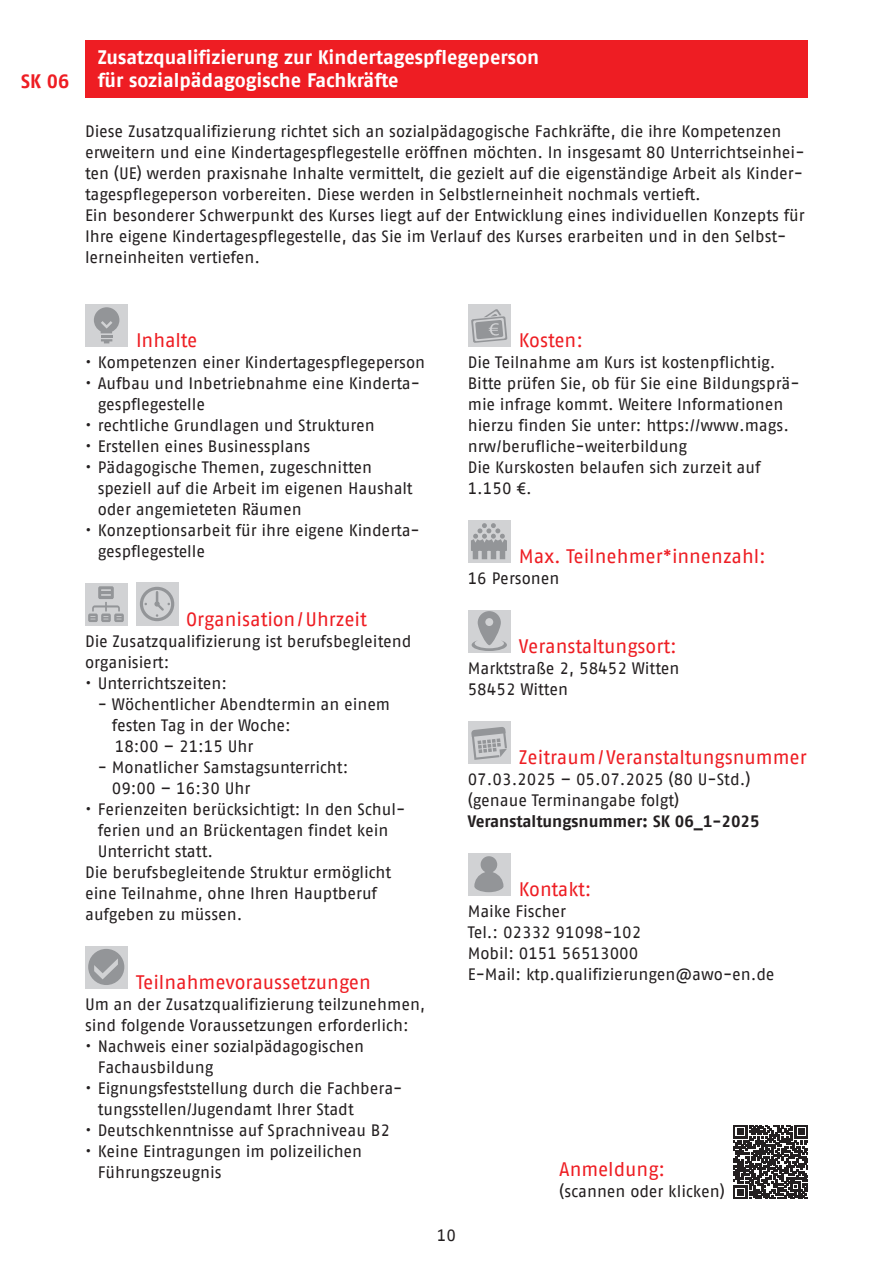
<style>
.page{position:relative;width:893px;height:1263px;background:#fff}
.page>*{position:absolute;margin:0;border:0;box-sizing:border-box;transform-origin:0 0}
.t1{font:19.5px "AWO Fago Office";color:#ee1d23}
.t2{font:700 19.5px/23.4px "AWO Fago Office";color:#fff}
.t3{font:700 19.5px "AWO Fago Office";color:#ee1d23}
.t4{font:16.5px/21px "AWO Fago Office";color:#231f20}
.t5{font:700 16.5px "AWO Fago Office";color:#231f20}
</style>
<div class="page">
<div style="left:85px;top:304px;width:43px;height:43px;background:#d1d2d4"></div>
<svg style="left:94px;top:307px;width:25px;height:36px"></svg>
<div style="left:85px;top:583px;width:43px;height:43px;background:#d1d2d4"></div>
<svg style="left:88px;top:586px;width:36px;height:36px"></svg>
<div style="left:136px;top:583px;width:43px;height:43px;background:#d1d2d4"></div>
<svg style="left:140px;top:587px;width:34px;height:34px"></svg>
<div style="left:85px;top:946px;width:43px;height:43px;background:#d1d2d4"></div>
<svg style="left:88px;top:949px;width:36px;height:36px"></svg>
<div style="left:468px;top:304px;width:42px;height:43px;background:#d1d2d4"></div>
<svg style="left:471px;top:309px;width:36px;height:34px"></svg>
<div style="left:468px;top:520px;width:42px;height:43px;background:#d1d2d4"></div>
<svg style="left:471px;top:523px;width:36px;height:36px"></svg>
<div style="left:468px;top:610px;width:42px;height:43px;background:#d1d2d4"></div>
<svg style="left:472px;top:611px;width:35px;height:40px"></svg>
<div style="left:468px;top:721px;width:42px;height:43px;background:#d1d2d4"></div>
<svg style="left:471px;top:727px;width:36px;height:33px"></svg>
<div style="left:468px;top:853px;width:42px;height:43px;background:#d1d2d4"></div>
<svg style="left:474px;top:856px;width:29px;height:36px"></svg>
<div style="left:85px;top:40px;width:723px;height:57px;background:#ee1d23"></div>
<svg style="left:733px;top:1125px;width:75px;height:74px"></svg>
<p class="t3" style="left:21px;top:70px;width:50px">SK 06</p>
<p class="t2" style="left:98px;top:45px;width:443px">Zusatzqualifizierung zur Kindertagespflegeperson für sozialpädagogische Fachkräfte</p>
<p class="t4" style="left:85px;top:121px;width:721px">Diese Zusatzqualifizierung richtet sich an sozialpädagogische Fachkräfte, die ihre Kompetenzen erweitern und eine Kindertagespflegestelle eröffnen möchten. In insgesamt 80 Unterrichtseinhei&shy;ten (UE) werden praxisnahe Inhalte vermittelt, die gezielt auf die eigenständige Arbeit als Kinder&shy;tagespflegeperson vorbereiten. Diese werden in Selbstlerneinheit nochmals vertieft.<br>Ein besonderer Schwerpunkt des Kurses liegt auf der Entwicklung eines individuellen Konzepts für Ihre eigene Kindertagespflegestelle, das Sie im Verlauf des Kurses erarbeiten und in den Selbst&shy;lerneinheiten vertiefen.</p>
<p class="t1" style="left:136px;top:329px;width:63px">Inhalte</p>
<p class="t4" style="left:85px;top:351px;width:342px">• Kompetenzen einer Kindertagespflegeperson</p>
<p class="t4" style="left:98px;top:372px;width:324px;text-indent:-13px">• Aufbau und Inbetriebnahme eine Kinderta&shy;gespflegestelle</p>
<p class="t4" style="left:85px;top:414px;width:291px">• rechtliche Grundlagen und Strukturen</p>
<p class="t4" style="left:85px;top:435px;width:227px">• Erstellen eines Businessplans</p>
<p class="t4" style="left:98px;top:456px;width:316px;text-indent:-13px">• Pädagogische Themen, zugeschnitten speziell auf die Arbeit im eigenen Haushalt oder angemieteten Räumen</p>
<p class="t4" style="left:98px;top:519px;width:324px;text-indent:-13px">• Konzeptionsarbeit für ihre eigene Kinderta&shy;gespflegestelle</p>
<p class="t1" style="left:186px;top:608px;width:182px">Organisation/Uhrzeit</p>
<p class="t4" style="left:85px;top:630px;width:328px">Die Zusatzqualifizierung ist berufsbegleitend organisiert:</p>
<p class="t4" style="left:85px;top:672px;width:143px">• Unterrichtszeiten:</p>
<p class="t4" style="left:112px;top:693px;width:280px;text-indent:-14px">- Wöchentlicher Abendtermin an einem festen Tag in der Woche:<br>18:00 – 21:15 Uhr</p>
<p class="t4" style="left:112px;top:756px;width:238px;text-indent:-14px">- Monatlicher Samstagsunterricht:<br>09:00 – 16:30 Uhr</p>
<p class="t4" style="left:85px;top:798px;width:322px">• Ferienzeiten berücksichtigt: In den Schul-</p>
<p class="t4" style="left:98px;top:819px;width:292px">ferien und an Brückentagen findet kein</p>
<p class="t4" style="left:98px;top:840px;width:117px">Unterricht statt.</p>
<p class="t4" style="left:85px;top:861px;width:308px">Die berufsbegleitende Struktur ermöglicht</p>
<p class="t4" style="left:85px;top:882px;width:293px">eine Teilnahme, ohne Ihren Hauptberuf</p>
<p class="t4" style="left:85px;top:903px;width:159px">aufgeben zu müssen.</p>
<p class="t1" style="left:136px;top:971px;width:236px">Teilnahmevoraussetzungen</p>
<p class="t4" style="left:85px;top:993px;width:342px">Um an der Zusatzqualifizierung teilzunehmen, sind folgende Voraussetzungen erforderlich:</p>
<p class="t4" style="left:98px;top:1035px;width:268px;text-indent:-13px">• Nachweis einer sozialpädagogischen<br>Fachausbildung</p>
<p class="t4" style="left:98px;top:1077px;width:306px;text-indent:-13px">• Eignungsfeststellung durch die Fachbera&shy;tungsstellen/Jugendamt Ihrer Stadt</p>
<p class="t4" style="left:85px;top:1119px;width:306px">• Deutschkenntnisse auf Sprachniveau B2</p>
<p class="t4" style="left:98px;top:1140px;width:266px;text-indent:-13px">• Keine Eintragungen im polizeilichen<br>Führungszeugnis</p>
<p class="t1" style="left:519px;top:329px;width:66px">Kosten:</p>
<p class="t4" style="left:468px;top:351px;width:333px">Die Teilnahme am Kurs ist kostenpflichtig.<br>Bitte prüfen Sie, ob für Sie eine Bildungsprä&shy;mie infrage kommt. Weitere Informationen hierzu finden Sie unter: https://www.mags. nrw/berufliche-weiterbildung<br>Die Kurskosten belaufen sich zurzeit auf 1.150 €.</p>
<p class="t1" style="left:519px;top:545px;width:249px">Max. Teilnehmer*innenzahl:</p>
<p class="t4" style="left:468px;top:567px;width:93px">16 Personen</p>
<p class="t1" style="left:519px;top:635px;width:160px">Veranstaltungsort:</p>
<p class="t4" style="left:468px;top:657px;width:213px">Marktstraße 2, 58452 Witten<br>58452 Witten</p>
<p class="t1" style="left:519px;top:746px;width:289px">Zeitraum/Veranstaltungsnummer</p>
<p class="t4" style="left:468px;top:768px;width:284px">07.03.2025 – 05.07.2025 (80 U-Std.) (genaue Terminangabe folgt)</p>
<p class="t5" style="left:468px;top:811px;width:293px">Veranstaltungsnummer: SK 06_1-2025</p>
<p class="t1" style="left:519px;top:878px;width:74px">Kontakt:</p>
<p class="t4" style="left:468px;top:900px;width:308px">Maike Fischer<br>Tel.: 02332 91098-102<br>Mobil: 0151 56513000<br>E-Mail: ktp.qualifizierungen@awo-en.de</p>
<p class="t4" style="left:437px;top:1224px;width:21px">10</p>
<p class="t1" style="left:559px;top:1158px;width:108px">Anmeldung:</p>
<p class="t4" style="left:559px;top:1180px;width:167px">(scannen oder klicken)</p>
</div>
